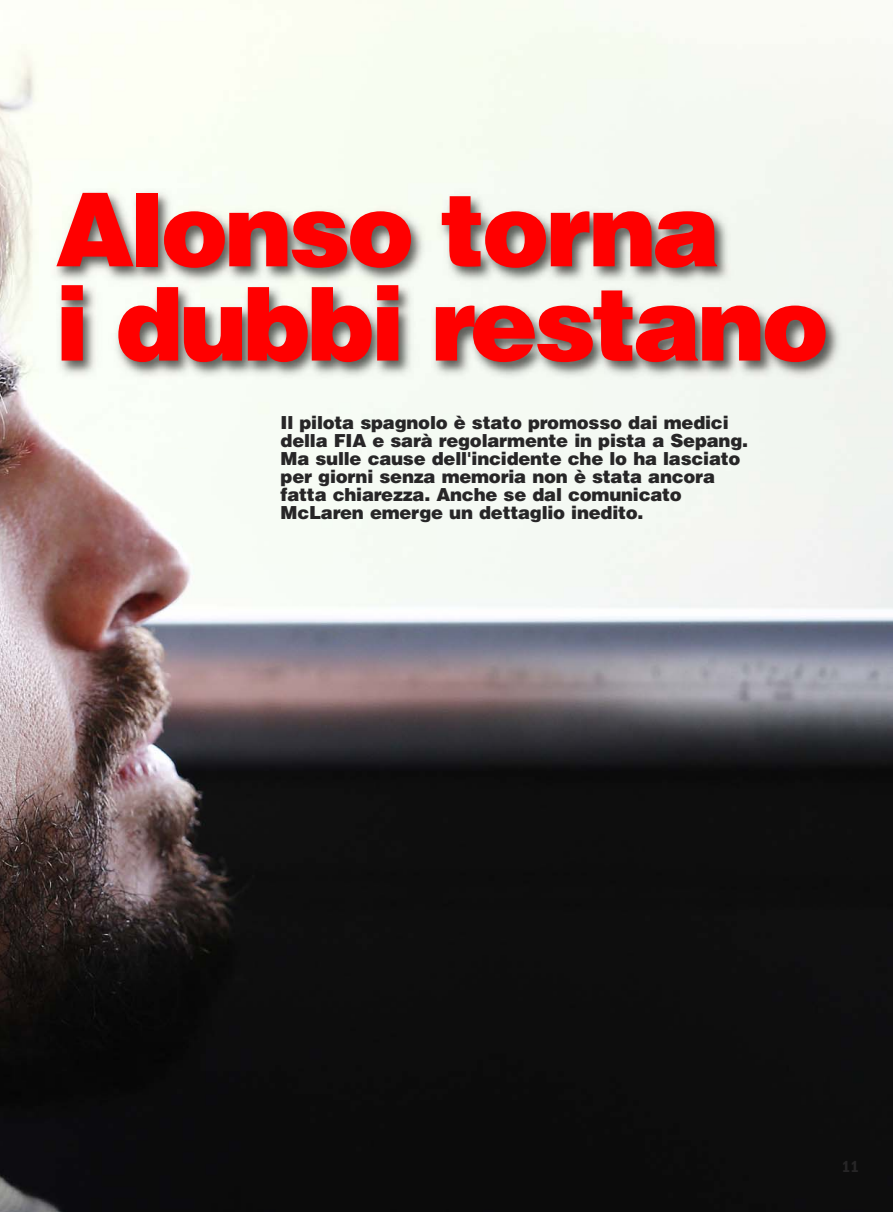
<style>
.page{position:relative;width:893px;height:1212px;background:#fff}
.page>*{position:absolute;margin:0;border:0;box-sizing:border-box;transform-origin:0 0}
.t1{font:900 102px/94.2px "Helvetica LT Std";letter-spacing:-.04em;color:#f00}
.t2{font:900 18px/18px "Helvetica LT Std";letter-spacing:-.015em;color:#272627}
.t3{font:16.5px "ITC Franklin Gothic Std Dm Cd";color:#272627}
</style>
<div class="page">
<img style="left:0;top:0;width:893px;height:1212px">
<img style="left:40px;top:171px;width:853px;height:278px">
<h1 class="t1" style="left:55px;top:192px;width:775px">Alonso torna<br>i dubbi restano</h1>
<p class="t2" style="left:281px;top:415px;width:469px">Il pilota spagnolo è stato promosso dai medici della FIA e sarà regolarmente in pista a Sepang.<br>Ma sulle cause dell'incidente che lo ha lasciato per giorni senza memoria non è stata ancora fatta chiarezza. Anche se dal comunicato McLaren emerge un dettaglio inedito.</p>
<p class="t3" style="left:842px;top:1156px;width:18px">11</p>
</div>
